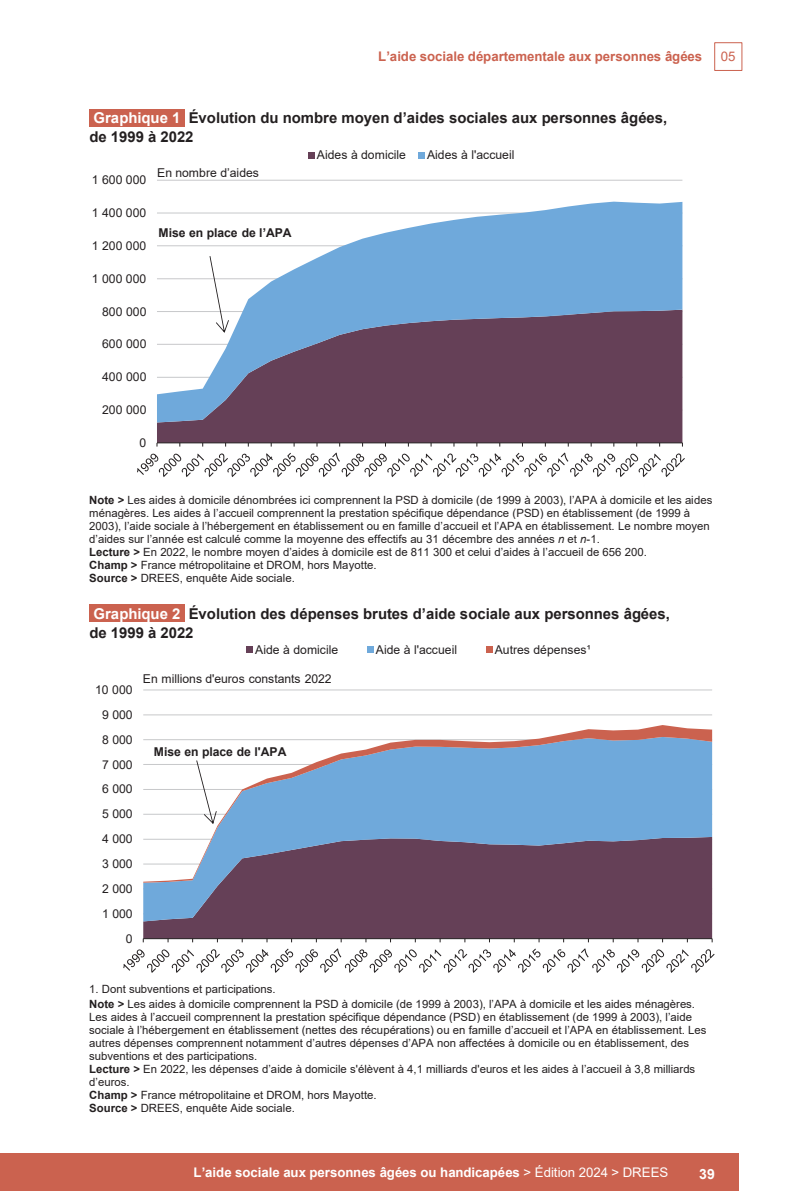
<style>
.page{position:relative;width:794px;height:1191px;background:#fff}
.page>*{position:absolute;margin:0;border:0;box-sizing:border-box;transform-origin:0 0}
.t1{font:700 14.88px/18.9px "Arial";letter-spacing:-.005em;color:#231f20}
.t2{font:700 14px "Arial";color:#fff}
.t3{font:700 13.3px "Arial";letter-spacing:-.01em;color:#fff}
.t4{font:700 13.3px "Arial";color:#cb624f}
.t5{font:13.3px "Arial";color:#cb624f}
.t6{font:12.25px "Arial";color:#231f20}
.t7{font:700 12.25px "Arial";letter-spacing:-.005em;color:#231f20}
.t8{font:11.38px/13.1px "Arial";color:#231f20}
.s1{color:#fff}
.s2{font-weight:700}
.s3{font-style:italic}
.s4{font-weight:400}
</style>
<div class="page">
<div style="left:0;top:1154px;width:739px;height:37px;background:#ca634f"></div>
<div style="left:0;top:1153px;width:739px;height:37px;background:#cb624f"></div>
<div style="left:714px;top:42px;width:28px;height:29px;border:1px solid #cb624f"></div>
<div style="left:89px;top:109px;width:95px;height:17px;background:#cb624f"></div>
<div style="left:89px;top:604px;width:95px;height:18px;background:#cb624f"></div>
<hr style="left:157px;top:180px;width:525px;height:1px;background:#c7c8ca">
<div style="left:157px;top:422px;width:525px;height:20px;background:#654057"></div>
<svg style="left:157px;top:202px;width:525px;height:220px"></svg>
<hr style="left:157px;top:442px;width:525px;height:1px;background:#231f20">
<svg style="left:137px;top:452px;width:548px;height:25px"></svg>
<svg style="left:308px;top:152px;width:6px;height:6px"></svg>
<svg style="left:418px;top:152px;width:6px;height:6px"></svg>
<svg style="left:209px;top:256px;width:20px;height:77px"></svg>
<hr style="left:143px;top:714px;width:569px;height:1px;background:#c7c8ca">
<hr style="left:143px;top:689px;width:569px;height:1px;background:#c7c8ca">
<div style="left:143px;top:921px;width:569px;height:17px;background:#654057"></div>
<svg style="left:143px;top:882px;width:569px;height:39px;background:#664b65"></svg>
<svg style="left:143px;top:725px;width:569px;height:157px;fill:#6fa9db"></svg>
<hr style="left:143px;top:938px;width:569px;height:1px;background:#231f20">
<svg style="left:123px;top:948px;width:591px;height:25px"></svg>
<svg style="left:247px;top:647px;width:6px;height:6px"></svg>
<svg style="left:367px;top:647px;width:6px;height:6px"></svg>
<svg style="left:486px;top:647px;width:6px;height:6px"></svg>
<svg style="left:196px;top:760px;width:21px;height:64px"></svg>
<p class="t4" style="left:378px;top:47px;width:325px">L’aide sociale départementale aux personnes âgées</p>
<h1 class="t1" style="left:89px;top:109px;width:579px"><span class="s1">Graphique 1</span> Évolution du nombre moyen d’aides sociales aux personnes âgées, de 1999 à 2022</h1>
<p class="t6" style="left:92px;top:171px;width:56px">1 600 000</p>
<p class="t6" style="left:92px;top:204px;width:56px">1 400 000</p>
<p class="t6" style="left:92px;top:237px;width:56px">1 200 000</p>
<p class="t6" style="left:92px;top:270px;width:56px">1 000 000</p>
<p class="t6" style="left:102px;top:303px;width:46px">800 000</p>
<p class="t6" style="left:102px;top:335px;width:46px">600 000</p>
<p class="t6" style="left:102px;top:368px;width:46px">400 000</p>
<p class="t6" style="left:102px;top:401px;width:46px">200 000</p>
<p class="t6" style="left:140px;top:434px;width:8px">0</p>
<p class="t6" style="left:157px;top:164px;width:103px">En nombre d’aides</p>
<p class="t7" style="left:158px;top:224px;width:135px">Mise en place de l’APA</p>
<p class="t6" style="left:317px;top:147px;width:91px">Aides à domicile</p>
<p class="t6" style="left:427px;top:147px;width:89px">Aides à l'accueil</p>
<p class="t5" style="left:721px;top:47px;width:16px">05</p>
<p class="t8" style="left:89px;top:493px;width:624px"><span class="s2">Note &gt;</span> Les aides à domicile dénombrées ici comprennent la PSD à domicile (de 1999 à 2003), l’APA à domicile et les aides ménagères. Les aides à l’accueil comprennent la prestation spécifique dépendance (PSD) en établissement (de 1999 à 2003), l’aide sociale à l’hébergement en établissement ou en famille d’accueil et l’APA en établissement. Le nombre moyen d’aides sur l’année est calculé comme la moyenne des effectifs au 31 décembre des années <span class="s3">n</span> et <span class="s3">n</span>-1.<br><span class="s2">Lecture &gt;</span> En 2022, le nombre moyen d’aides à domicile est de 811 300 et celui d’aides à l’accueil de 656 200.<br><span class="s2">Champ &gt;</span> France métropolitaine et DROM, hors Mayotte.<br><span class="s2">Source &gt;</span> DREES, enquête Aide sociale.</p>
<h1 class="t1" style="left:89px;top:604px;width:582px"><span class="s1">Graphique 2</span> Évolution des dépenses brutes d’aide sociale aux personnes âgées, de 1999 à 2022</h1>
<p class="t6" style="left:95px;top:681px;width:39px">10 000</p>
<p class="t6" style="left:102px;top:706px;width:32px">9 000</p>
<p class="t6" style="left:102px;top:731px;width:32px">8 000</p>
<p class="t6" style="left:102px;top:756px;width:32px">7 000</p>
<p class="t6" style="left:102px;top:780px;width:32px">6 000</p>
<p class="t6" style="left:102px;top:805px;width:32px">5 000</p>
<p class="t6" style="left:102px;top:830px;width:32px">4 000</p>
<p class="t6" style="left:102px;top:855px;width:32px">3 000</p>
<p class="t6" style="left:102px;top:880px;width:32px">2 000</p>
<p class="t6" style="left:102px;top:905px;width:32px">1 000</p>
<p class="t6" style="left:126px;top:930px;width:8px">0</p>
<p class="t6" style="left:255px;top:641px;width:84px">Aide à domicile</p>
<p class="t6" style="left:376px;top:641px;width:83px">Aide à l'accueil</p>
<p class="t6" style="left:495px;top:641px;width:97px">Autres dépenses¹</p>
<p class="t6" style="left:143px;top:670px;width:190px">En millions d'euros constants 2022</p>
<p class="t7" style="left:154px;top:743px;width:134px">Mise en place de l'APA</p>
<p class="t8" style="left:89px;top:982px;width:607px;line-height:14.3px">1. Dont subventions et participations.<br><span class="s2">Note &gt;</span> Les aides à domicile comprennent la PSD à domicile (de 1999 à 2003), l’APA à domicile et les aides ménagères.</p>
<p class="t8" style="left:89px;top:1010px;width:618px">Les aides à l’accueil comprennent la prestation spécifique dépendance (PSD) en établissement (de 1999 à 2003), l’aide sociale à l’hébergement en établissement (nettes des récupérations) ou en famille d’accueil et l’APA en établissement. Les autres dépenses comprennent notamment d’autres dépenses d’APA non affectées à domicile ou en établissement, des subventions et des participations.<br><span class="s2">Lecture &gt;</span> En 2022, les dépenses d’aide à domicile s'élèvent à 4,1 milliards d'euros et les aides à l’accueil à 3,8 milliards d’euros.<br><span class="s2">Champ &gt;</span> France métropolitaine et DROM, hors Mayotte.<br><span class="s2">Source &gt;</span> DREES, enquête Aide sociale.</p>
<p class="t3" style="left:193px;top:1163px;width:476px">L’aide sociale aux personnes âgées ou handicapées <span class="s4">&gt; Édition 2024 &gt; DREES</span></p>
<p class="t2" style="left:699px;top:1164px;width:17px">39</p>
</div>
